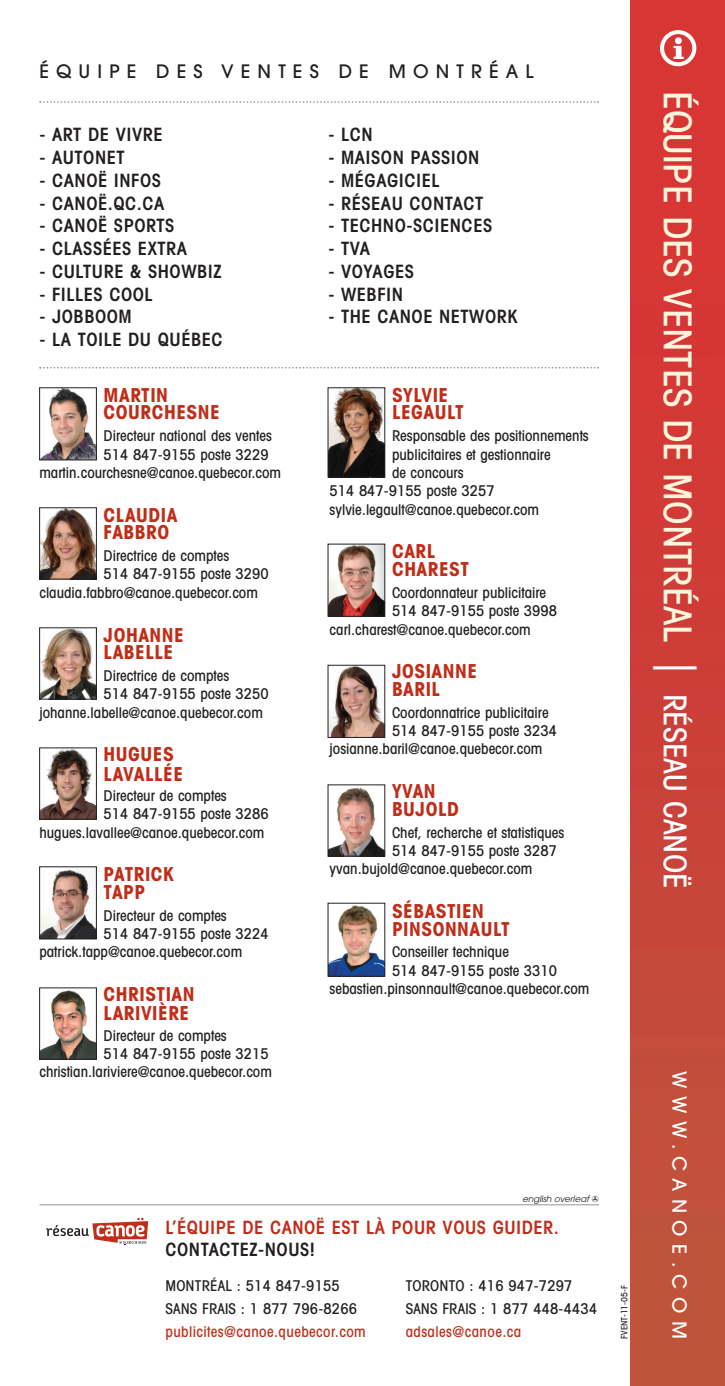
<style>
.page{position:relative;width:725px;height:1386px;background:#fff}
.page>*{position:absolute;margin:0;border:0;box-sizing:border-box;transform-origin:0 0}
.t1{font:500 condensed 38.5px "Avant Garde";color:#fef5dc}
.t2{font:700 condensed 19.25px/17.5px "Avant Garde";letter-spacing:.03em;color:#c02d19}
.t3{font:500 19.25px "Avant Garde";letter-spacing:.39em;color:#fff}
.t4{font:600 condensed 18.38px "Avant Garde";letter-spacing:.03em;color:#231f20}
.t5{font:600 condensed 18.38px "Avant Garde";letter-spacing:.03em;color:#c02d19}
.t6{font:500 18.38px "Avant Garde";letter-spacing:.39em;color:#231f20}
.t7{font:500 condensed 14.88px "Avant Garde";color:#231f20}
.t8{font:500 condensed 14.88px "Avant Garde";letter-spacing:.03em;color:#c02d19}
.t9{font:italic 8.75px "Avant Garde";color:#231f20}
.t10{font:500 condensed 8.75px "Avant Garde";color:#231f20}
.s1{font-weight:400;font-stretch:normal;font-size:51.62px;color:#fff}
.s2{font-size:31.5px;color:#fff}
</style>
<div class="page">
<svg style="left:39px;top:367px;width:559px;height:2px"></svg>
<img style="left:630px;top:0;width:94px;height:1386px">
<svg style="left:39px;top:101px;width:559px;height:2px"></svg>
<hr style="left:39px;top:1204px;width:560px;height:1px;background:#939598">
<svg style="left:46px;top:1218px;width:102px;height:27px"></svg>
<svg style="left:660px;top:30px;width:36px;height:36px"></svg>
<img style="left:41px;top:390px;width:54px;height:68px">
<div style="left:39px;top:388px;width:58px;height:72px;border:1px solid #231f20"></div>
<img style="left:330px;top:390px;width:53px;height:85px">
<div style="left:328px;top:388px;width:57px;height:89px;border:1px solid #231f20"></div>
<img style="left:330px;top:546px;width:53px;height:69px">
<div style="left:328px;top:544px;width:57px;height:73px;border:1px solid #231f20"></div>
<img style="left:330px;top:667px;width:53px;height:69px">
<div style="left:328px;top:665px;width:57px;height:73px;border:1px solid #231f20"></div>
<img style="left:330px;top:787px;width:53px;height:67px">
<div style="left:328px;top:785px;width:57px;height:71px;border:1px solid #231f20"></div>
<img style="left:330px;top:905px;width:53px;height:69px">
<img style="left:41px;top:990px;width:54px;height:67px">
<div style="left:39px;top:988px;width:58px;height:71px;border:1px solid #231f20"></div>
<img style="left:41px;top:510px;width:54px;height:67px">
<div style="left:39px;top:508px;width:58px;height:71px;border:1px solid #231f20"></div>
<img style="left:41px;top:630px;width:54px;height:67px">
<div style="left:39px;top:628px;width:58px;height:71px;border:1px solid #231f20"></div>
<img style="left:41px;top:750px;width:54px;height:67px">
<div style="left:39px;top:748px;width:58px;height:71px;border:1px solid #231f20"></div>
<img style="left:41px;top:869px;width:54px;height:68px">
<div style="left:39px;top:867px;width:58px;height:72px;border:1px solid #231f20"></div>
<p class="t6" style="left:39px;top:64px;width:496px">ÉQUIPE DES VENTES DE MONTRÉAL</p>
<p class="t4" style="left:39px;top:128px;width:125px">- ART DE VIVRE</p>
<p class="t4" style="left:328px;top:128px;width:46px">- LCN</p>
<p class="t4" style="left:39px;top:151px;width:87px">- AUTONET</p>
<p class="t4" style="left:328px;top:151px;width:152px">- MAISON PASSION</p>
<p class="t4" style="left:39px;top:174px;width:123px">- CANOË INFOS</p>
<p class="t4" style="left:328px;top:174px;width:113px">- MÉGAGICIEL</p>
<p class="t4" style="left:39px;top:196px;width:127px">- CANOË.QC.CA</p>
<p class="t4" style="left:328px;top:196px;width:156px">- RÉSEAU CONTACT</p>
<p class="t4" style="left:39px;top:219px;width:136px">- CANOË SPORTS</p>
<p class="t4" style="left:328px;top:219px;width:165px">- TECHNO-SCIENCES</p>
<p class="t4" style="left:39px;top:242px;width:149px">- CLASSÉES EXTRA</p>
<p class="t4" style="left:328px;top:242px;width:43px">- TVA</p>
<p class="t4" style="left:39px;top:265px;width:184px">- CULTURE &amp; SHOWBIZ</p>
<p class="t4" style="left:328px;top:265px;width:87px">- VOYAGES</p>
<p class="t4" style="left:39px;top:287px;width:115px">- FILLES COOL</p>
<p class="t4" style="left:328px;top:287px;width:76px">- WEBFIN</p>
<p class="t4" style="left:39px;top:310px;width:94px">- JOBBOOM</p>
<p class="t4" style="left:328px;top:310px;width:191px">- THE CANOE NETWORK</p>
<p class="t4" style="left:39px;top:333px;width:185px">- LA TOILE DU QUÉBEC</p>
<p class="t2" style="left:104px;top:388px;width:118px">MARTIN<br>COURCHESNE</p>
<p class="t7" style="left:104px;top:430px;width:170px">Directeur national des ventes</p>
<p class="t7" style="left:104px;top:449px;width:166px">514 847-9155 poste 3229</p>
<p class="t7" style="left:39px;top:467px;width:243px">martin.courchesne@canoe.quebecor.com</p>
<p class="t2" style="left:104px;top:508px;width:75px">CLAUDIA<br>FABBRO</p>
<p class="t7" style="left:104px;top:550px;width:127px">Directrice de comptes</p>
<p class="t7" style="left:104px;top:569px;width:166px">514 847-9155 poste 3290</p>
<p class="t7" style="left:39px;top:587px;width:220px">claudia.fabbro@canoe.quebecor.com</p>
<p class="t2" style="left:104px;top:628px;width:82px">JOHANNE<br>LABELLE</p>
<p class="t7" style="left:104px;top:670px;width:127px">Directrice de comptes</p>
<p class="t7" style="left:104px;top:689px;width:166px">514 847-9155 poste 3250</p>
<p class="t7" style="left:39px;top:707px;width:225px">johanne.labelle@canoe.quebecor.com</p>
<p class="t2" style="left:104px;top:747px;width:81px;line-height:19.2px">HUGUES<br>LAVALLÉE</p>
<p class="t7" style="left:104px;top:790px;width:125px">Directeur de comptes</p>
<p class="t7" style="left:104px;top:808px;width:166px">514 847-9155 poste 3286</p>
<p class="t7" style="left:39px;top:827px;width:227px">hugues.lavallee@canoe.quebecor.com</p>
<p class="t2" style="left:104px;top:867px;width:72px">PATRICK<br>TAPP</p>
<p class="t7" style="left:104px;top:910px;width:125px">Directeur de comptes</p>
<p class="t7" style="left:104px;top:928px;width:166px">514 847-9155 poste 3224</p>
<p class="t7" style="left:39px;top:947px;width:204px">patrick.tapp@canoe.quebecor.com</p>
<p class="t2" style="left:104px;top:986px;width:92px;line-height:19.2px">CHRISTIAN<br>LARIVIÈRE</p>
<p class="t7" style="left:104px;top:1030px;width:125px">Directeur de comptes</p>
<p class="t7" style="left:104px;top:1048px;width:166px">514 847-9155 poste 3215</p>
<p class="t7" style="left:39px;top:1067px;width:234px">christian.lariviere@canoe.quebecor.com</p>
<p class="t2" style="left:392px;top:388px;width:73px">SYLVIE<br>LEGAULT</p>
<p class="t7" style="left:392px;top:430px;width:198px">Responsable des positionnements</p>
<p class="t7" style="left:392px;top:449px;width:160px">publicitaires et gestionnaire</p>
<p class="t7" style="left:392px;top:467px;width:73px">de concours</p>
<p class="t7" style="left:329px;top:486px;width:166px">514 847-9155 poste 3257</p>
<p class="t7" style="left:329px;top:504px;width:211px">sylvie.legault@canoe.quebecor.com</p>
<p class="t2" style="left:392px;top:544px;width:78px">CARL<br>CHAREST</p>
<p class="t7" style="left:392px;top:587px;width:156px">Coordonnateur publicitaire</p>
<p class="t7" style="left:392px;top:605px;width:166px">514 847-9155 poste 3998</p>
<p class="t7" style="left:329px;top:624px;width:203px">carl.charest@canoe.quebecor.com</p>
<p class="t2" style="left:392px;top:664px;width:87px">JOSIANNE<br>BARIL</p>
<p class="t7" style="left:392px;top:707px;width:158px">Coordonnatrice publicitaire</p>
<p class="t7" style="left:392px;top:725px;width:166px">514 847-9155 poste 3234</p>
<p class="t7" style="left:329px;top:744px;width:214px">josianne.baril@canoe.quebecor.com</p>
<p class="t2" style="left:392px;top:784px;width:68px">YVAN<br>BUJOLD</p>
<p class="t7" style="left:392px;top:827px;width:174px">Chef, recherche et statistiques</p>
<p class="t7" style="left:392px;top:845px;width:166px">514 847-9155 poste 3287</p>
<p class="t7" style="left:329px;top:864px;width:204px">yvan.bujold@canoe.quebecor.com</p>
<p class="t2" style="left:392px;top:904px;width:119px">SÉBASTIEN<br>PINSONNAULT</p>
<p class="t7" style="left:392px;top:947px;width:118px">Conseiller technique</p>
<p class="t7" style="left:392px;top:965px;width:166px">514 847-9155 poste 3310</p>
<p class="t7" style="left:329px;top:983px;width:261px">sebastien.pinsonnault@canoe.quebecor.com</p>
<p class="t9" style="left:522px;top:1195px;width:78px">english overleaf ✇</p>
<p class="t5" style="left:165px;top:1221px;width:395px">L’ÉQUIPE DE CANOË EST LÀ POUR VOUS GUIDER.</p>
<p class="t4" style="left:165px;top:1243px;width:151px">CONTACTEZ-NOUS!</p>
<p class="t7" style="left:165px;top:1281px;width:176px">MONTRÉAL : 514 847-9155</p>
<p class="t7" style="left:405px;top:1281px;width:168px">TORONTO : 416 947-7297</p>
<p class="t7" style="left:165px;top:1303px;width:193px">SANS FRAIS : 1 877 796-8266</p>
<p class="t7" style="left:405px;top:1303px;width:193px">SANS FRAIS : 1 877 448-4434</p>
<p class="t8" style="left:165px;top:1326px;width:202px">publicites@canoe.quebecor.com</p>
<p class="t8" style="left:405px;top:1326px;width:117px">adsales@canoe.ca</p>
<p class="t10" style="left:621px;top:1339px;width:55px;rotate:-90deg">FVENT-11-05-F</p>
<h1 class="t1" style="left:691px;top:91px;width:800px;rotate:90deg">ÉQUIPE DES VENTES DE MONTRÉAL <span class="s1">|</span> <span class="s2">RÉSEAU CANOË</span></h1>
<p class="t3" style="left:686px;top:1071px;width:269px;rotate:90deg">WWW.CANOE.COM</p>
</div>
